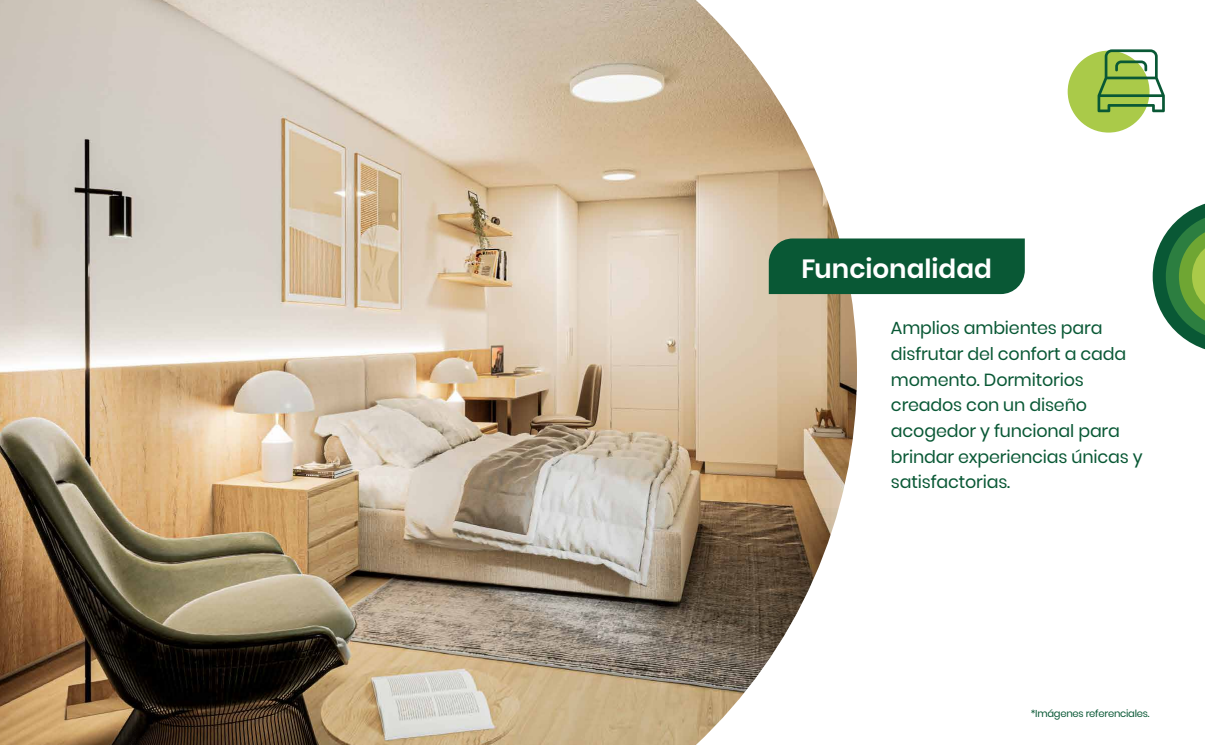
<style>
.page{position:relative;width:1205px;height:745px;background:#fff}
.page>*{position:absolute;margin:0;border:0;box-sizing:border-box;transform-origin:0 0}
.t1{font:600 26.25px "Poppins";color:#fff}
.t2{font:17.5px/25.6px "Poppins";letter-spacing:-.01em;color:#095835}
.t3{font:10px "Poppins";letter-spacing:-.025em;color:#095835}
</style>
<div class="page">
<img style="left:0;top:0;width:857px;height:744px">
<svg style="left:1152px;top:203px;width:53px;height:147px"></svg>
<div style="left:769px;top:238px;width:256px;height:56px;background:#095835"></div>
<div style="left:1067px;top:51px;width:82px;height:81px;background:#aaca49;border-radius:50%"></div>
<svg style="left:1097px;top:49px;width:68px;height:63px"></svg>
<h1 class="t1" style="left:801px;top:253px;width:192px">Funcionalidad</h1>
<p class="t2" style="left:891px;top:315px;width:253px">Amplios ambientes para disfrutar del confort a cada momento. Dormitorios creados con un diseño acogedor y funcional para brindar experiencias únicas y satisfactorias.</p>
<p class="t3" style="left:1031px;top:707px;width:120px">*Imágenes referenciales.</p>
</div>
